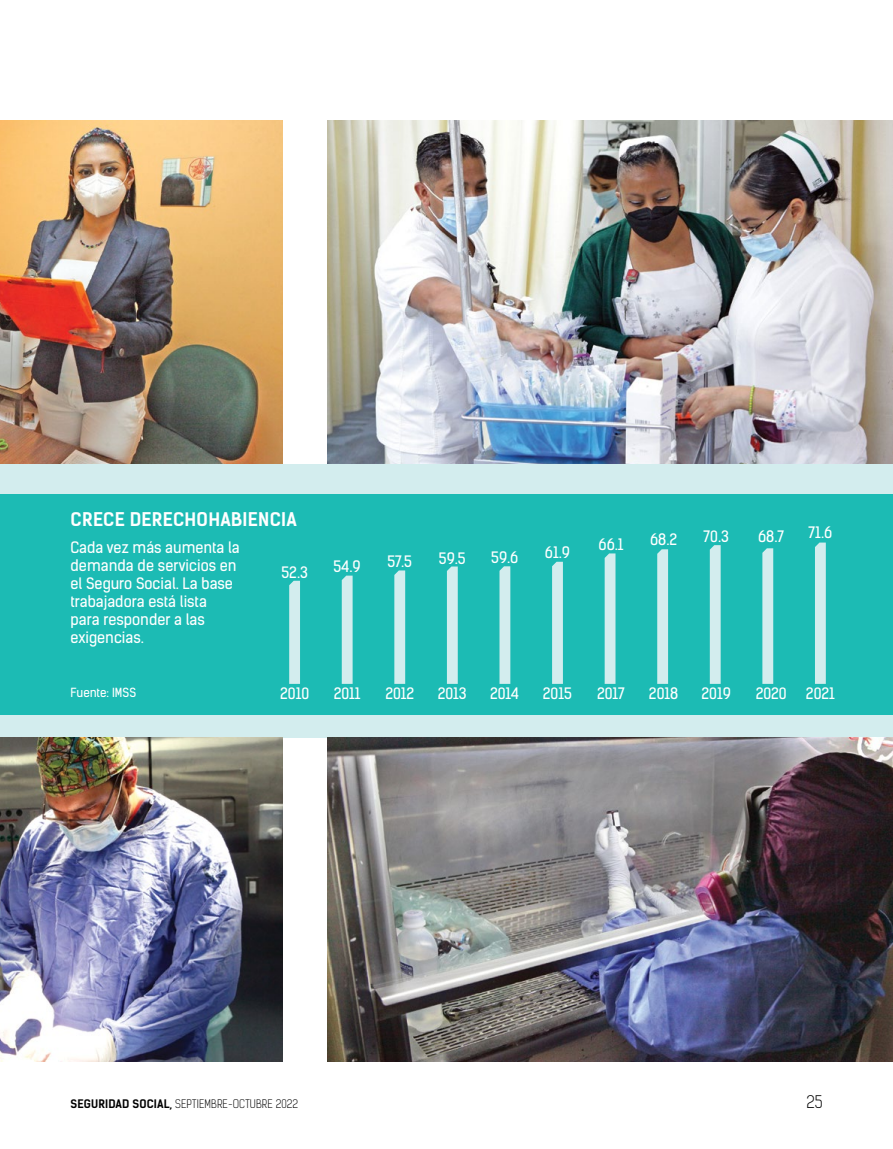
<style>
.page{position:relative;width:893px;height:1149px;background:#fff}
.page>*{position:absolute;margin:0;border:0;box-sizing:border-box;transform-origin:0 0}
.t1{font:700 18px "Kelson Sans";letter-spacing:.015em;color:#fff}
.t2{font:300 16.5px "Kelson Sans";color:#000}
.t3{font:15px/18px "Kelson Sans";color:#fff}
.t4{font:12px "Kelson Sans";color:#fff}
.t5{font:300 11.25px "Kelson Sans";letter-spacing:.015em;color:#000}
.s1{font-weight:700}
</style>
<div class="page">
<div style="left:0;top:463px;width:893px;height:273px;background:#d3edee"></div>
<div style="left:0;top:494px;width:893px;height:220px;background:#1cbbb4"></div>
<img style="left:0;top:121px;width:283px;height:342px">
<img style="left:0;top:736px;width:283px;height:324px">
<img style="left:328px;top:121px;width:565px;height:342px">
<img style="left:328px;top:736px;width:565px;height:324px">
<svg style="left:289px;top:580px;width:11px;height:103px"></svg>
<svg style="left:342px;top:575px;width:11px;height:108px"></svg>
<svg style="left:394px;top:570px;width:11px;height:113px"></svg>
<svg style="left:447px;top:566px;width:11px;height:117px"></svg>
<svg style="left:499px;top:566px;width:11px;height:117px"></svg>
<svg style="left:552px;top:561px;width:11px;height:122px"></svg>
<svg style="left:605px;top:553px;width:10px;height:130px"></svg>
<svg style="left:657px;top:549px;width:11px;height:134px"></svg>
<svg style="left:710px;top:545px;width:11px;height:138px;background:#ccebeb"></svg>
<svg style="left:762px;top:548px;width:11px;height:135px"></svg>
<svg style="left:815px;top:542px;width:11px;height:141px;background:#ceebec"></svg>
<p class="t1" style="left:71px;top:507px;width:228px">CRECE DERECHOHABIENCIA</p>
<p class="t3" style="left:70px;top:538px;width:171px">Cada vez más aumenta la demanda de servicios en el Seguro Social. La base trabajadora está lista<br>para responder a las exigencias.</p>
<p class="t3" style="left:282px;top:563px;width:28px">52.3</p>
<p class="t4" style="left:70px;top:684px;width:67px">Fuente: IMSS</p>
<p class="t3" style="left:280px;top:684px;width:30px">2010</p>
<p class="t3" style="left:334px;top:557px;width:29px">54.9</p>
<p class="t3" style="left:387px;top:552px;width:26px">57.5</p>
<p class="t3" style="left:439px;top:549px;width:28px">59.5</p>
<p class="t3" style="left:491px;top:548px;width:29px">59.6</p>
<p class="t3" style="left:545px;top:543px;width:27px">61.9</p>
<p class="t3" style="left:334px;top:684px;width:28px">2011</p>
<p class="t3" style="left:385px;top:684px;width:30px">2012</p>
<p class="t3" style="left:438px;top:684px;width:30px">2013</p>
<p class="t3" style="left:490px;top:684px;width:31px">2014</p>
<p class="t3" style="left:543px;top:684px;width:30px">2015</p>
<p class="t3" style="left:599px;top:535px;width:27px">66.1</p>
<p class="t3" style="left:650px;top:531px;width:29px">68.2</p>
<p class="t3" style="left:704px;top:527px;width:27px">70.3</p>
<p class="t3" style="left:758px;top:527px;width:28px">68.7</p>
<p class="t3" style="left:808px;top:523px;width:25px">71.6</p>
<p class="t3" style="left:597px;top:684px;width:29px">2017</p>
<p class="t3" style="left:649px;top:684px;width:31px">2018</p>
<p class="t3" style="left:701px;top:684px;width:31px">2019</p>
<p class="t3" style="left:756px;top:684px;width:32px">2020</p>
<p class="t3" style="left:806px;top:684px;width:30px">2021</p>
<p class="t5" style="left:70px;top:1096px;width:229px"><span class="s1">SEGURIDAD SOCIAL,</span> SEPTIEMBRE-OCTUBRE 2022</p>
<p class="t2" style="left:806px;top:1091px;width:18px">25</p>
</div>
